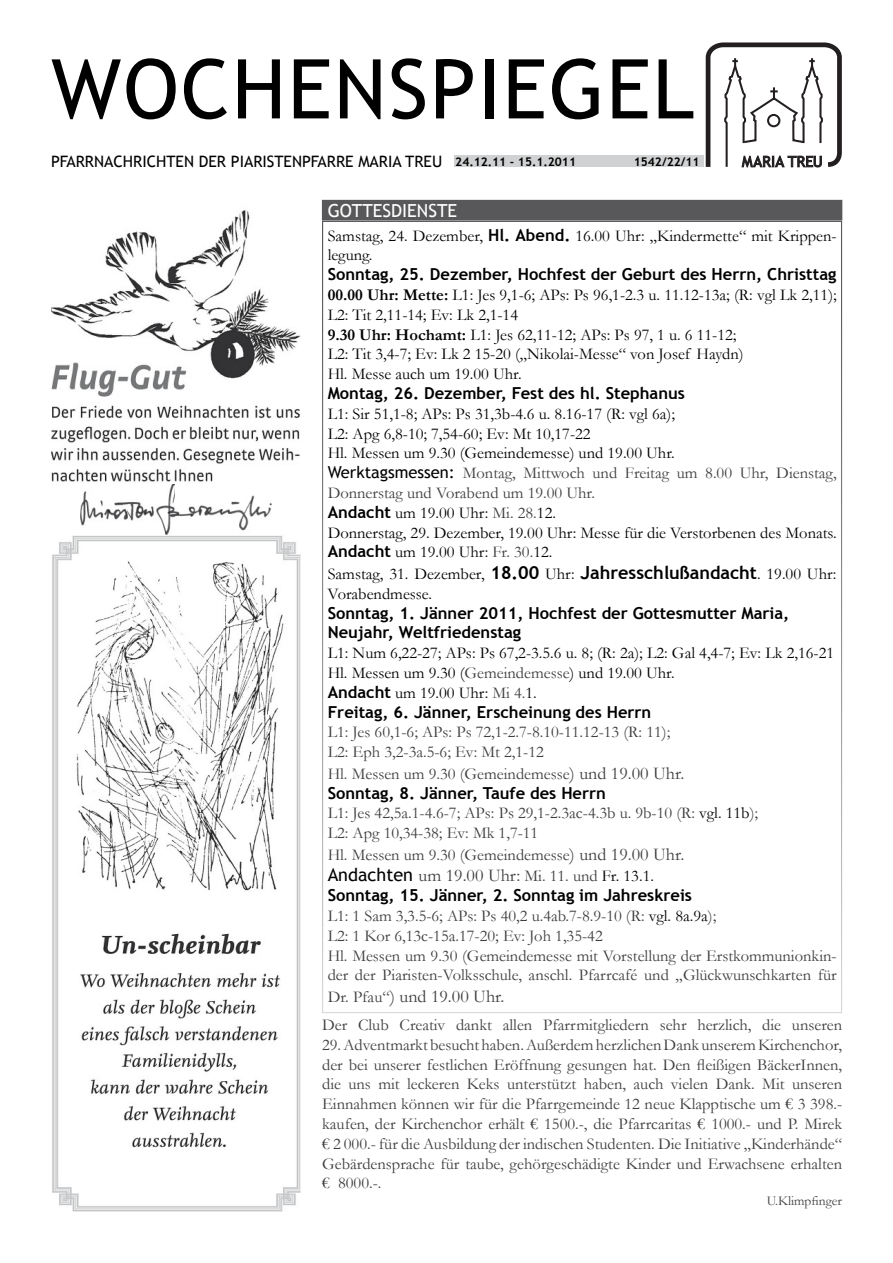
<style>
.page{position:relative;width:893px;height:1263px;background:#fff}
.page>*{position:absolute;margin:0;border:0;box-sizing:border-box;transform-origin:0 0}
.t1{font:82.5px "Trebuchet MS";letter-spacing:.025em;color:#000}
.t2{font:18px "Garamond";color:#3e3d40}
.t3{font:18px "Trebuchet MS";color:#fff}
.t4{font:16.5px/19.8px "Garamond";color:#3e3d40}
.t5{font:16.5px/19.8px "Garamond";color:#000}
.t6{font:700 16.5px/19.8px "Trebuchet MS";color:#000}
.t7{font:15.75px "Trebuchet MS";color:#000}
.t8{font:13.5px "Garamond";color:#3e3d40}
.t9{font:700 12px "Trebuchet MS";color:#000}
.s1{font-family:"Trebuchet MS";font-weight:700}
.s2{font-weight:700}
.s3{font-family:"Trebuchet MS"}
.s4{color:#3e3d40}
.s5{font-family:"Trebuchet MS";font-weight:700;font-size:18px}
.s6{font-size:18px}
.s7{color:#000}
.s8{font-family:"Trebuchet MS";color:#000}
.s9{font-size:16.5px}
.s10{font-size:16.5px;color:#000}
</style>
<div class="page">
<div style="left:454px;top:155px;width:249px;height:12px;background:#d0d1d2"></div>
<svg style="left:322px;top:220px;width:520px;height:793px"></svg>
<div style="left:322px;top:200px;width:520px;height:20px;background:#58585a"></div>
<img style="left:52px;top:535px;width:248px;height:677px">
<img style="left:51px;top:210px;width:249px;height:272px">
<img style="left:80px;top:484px;width:191px;height:51px">
<svg style="left:705px;top:42px;width:136px;height:125px"></svg>
<h1 class="t1" style="left:51px;top:58px;width:644px">WOCHENSPIEGEL</h1>
<p class="t7" style="left:51px;top:155px;width:392px">PFARRNACHRICHTEN DER PIARISTENPFARRE MARIA TREU</p>
<p class="t9" style="left:455px;top:157px;width:122px">24.12.11 - 15.1.2011</p>
<p class="t9" style="left:634px;top:157px;width:67px">1542/22/11</p>
<p class="t3" style="left:327px;top:203px;width:131px">GOTTESDIENSTE</p>
<p class="t5" style="left:327px;top:227px;width:510px">Samstag, 24. Dezember, <span class="s1">Hl. Abend.</span> 16.00 Uhr: „Kindermette“ mit Krippen&shy;legung.</p>
<p class="t6" style="left:327px;top:266px;width:510px">Sonntag, 25. Dezember, Hochfest der Geburt des Herrn, Christtag</p>
<p class="t5" style="left:327px;top:287px;width:510px"><span class="s2">00.00 Uhr: Mette:</span> L1: Jes 9,1-6; APs: Ps 96,1-2.3 u. 11.12-13a; (R: vgl Lk 2,11); L2: Tit 2,11-14; Ev: Lk 2,1-14<br><span class="s2">9.30 Uhr: Hochamt:</span> L1: Jes 62,11-12; APs: Ps 97, 1 u. 6 11-12;<br>L2: Tit 3,4-7; Ev: Lk 2 15-20 („Nikolai-Messe“ von Josef Haydn)<br>Hl. Messe auch um 19.00 Uhr.</p>
<p class="t6" style="left:327px;top:385px;width:359px">Montag, 26. Dezember, Fest des hl. Stephanus</p>
<p class="t5" style="left:327px;top:406px;width:510px">L1: Sir 51,1-8; APs: Ps 31,3b-4.6 u. 8.16-17 (R: vgl 6a);<br>L2: Apg 6,8-10; 7,54-60; Ev: Mt 10,17-22<br>Hl. Messen um 9.30 (Gemeindemesse) und 19.00 Uhr.<br><span class="s3">Werktagsmessen:</span> <span class="s4">Montag, Mittwoch und Freitag um 8.00 Uhr, Dienstag, Donnerstag und Vorabend um 19.00 Uhr.<br></span><span class="s1">Andacht</span> um 19.00 Uhr: <span class="s4">Mi. 28.</span>12.<br>Donnerstag, 29. Dezember, 19.00 Uhr: Messe für die Verstorbenen des Monats.<br><span class="s1">Andacht</span> um 19.00 Uhr: <span class="s4">Fr. 30.</span>12.</p>
<p class="t5" style="left:327px;top:566px;width:510px">Samstag, 31. Dezember, <span class="s5">18.00</span> Uhr: <span class="s5">Jahresschlußandacht</span>. 19.00 Uhr:<br>Vorabendmesse.</p>
<p class="t6" style="left:327px;top:604px;width:463px">Sonntag, 1. Jänner 2011, Hochfest der Gottesmutter Maria,<br>Neujahr, Weltfriedenstag</p>
<p class="t5" style="left:327px;top:645px;width:508px">L1: Num 6,22-27; APs: Ps 67,2-3.5.6 u. 8; (R: 2a); L2: Gal 4,4-7; Ev: Lk 2,16-21<br>Hl. Messen um 9.30 (<span class="s4">Gemeindemesse</span>) und 19.00 Uhr.<br><span class="s1">Andacht</span> um 19.00 Uhr: <span class="s4">Mi 4.</span>1.</p>
<p class="t6" style="left:327px;top:703px;width:325px">Freitag, 6. Jänner, Erscheinung des Herrn</p>
<p class="t4" style="left:327px;top:724px;width:344px">L1: Jes 60,1-6; APs: Ps 72,1-2.7-8.10-11.12-13 (R: 11);<br>L2: Eph 3,2-3a.5-6; Ev: Mt 2,1-12</p>
<p class="t4" style="left:327px;top:766px;width:358px">Hl. Messen um 9.30 (Gemeindemesse<span class="s6">) und 19.00 Uhr.</span></p>
<p class="t6" style="left:327px;top:784px;width:280px">Sonntag, 8. Jänner, Taufe des Herrn</p>
<p class="t4" style="left:327px;top:805px;width:432px">L1: Jes 42,5a.1-4.6-7; APs: Ps 29,1-2.3ac-4.3b u. 9b-10 (R: <span class="s7">vgl. 11b</span>);<br>L2: Apg 10,34-38; Ev: Mk 1,7-11</p>
<p class="t4" style="left:327px;top:847px;width:358px">Hl. Messen um 9.30 (Gemeindemesse<span class="s6">) und 19.00 Uhr.</span></p>
<p class="t2" style="left:327px;top:869px;width:328px"><span class="s8">Andachten</span> um 19.00 Uhr: <span class="s9">Mi. 11. und</span> <span class="s10">Fr. 13.1.</span></p>
<p class="t6" style="left:327px;top:887px;width:366px">Sonntag, 15. Jänner, 2. Sonntag im Jahreskreis</p>
<p class="t4" style="left:327px;top:908px;width:510px">L1: 1 Sam 3,3.5-6; APs: Ps 40,2 u.4ab.7-8.9-10 (R: <span class="s7">vgl. 8a.9a</span>);<br>L2: 1 Kor 6,13c-15a.17-20; Ev: Joh 1,35-42<br>Hl. Messen um 9.30 (Gemeindemesse mit Vorstellung der Erstkommunionkin&shy;der der Piaristen-Volksschule, anschl. Pfarrcafé und „Glückwunschkarten für</p>
<p class="t2" style="left:327px;top:990px;width:178px"><span class="s9">Dr. Pfau“</span>) und 19.00 Uhr.</p>
<p class="t4" style="left:322px;top:1017px;width:521px">Der Club Creativ dankt allen Pfarrmitgliedern sehr herzlich, die unseren</p>
<p class="t4" style="left:322px;top:1037px;width:521px;text-align:justify">29. Adventmarkt besucht haben. Außerdem herzlichen Dank unserem Kirchenchor, der bei unserer festlichen Eröffnung gesungen hat. Den fleißigen BäckerInnen, die uns mit leckeren Keks unterstützt haben, auch vielen Dank. Mit unseren Einnahmen können wir für die Pfarrgemeinde 12 neue Klapptische um € 3 398.- kaufen, der Kirchenchor erhält € 1500.-, die Pfarrcaritas € 1000.- und P. Mirek € 2 000.- für die Ausbildung der indischen Studenten. Die Initiative „Kinderhände“ Gebärdensprache für taube, gehörgeschädigte Kinder und Erwachsene erhalten € 8000.-.</p>
<p class="t8" style="left:766px;top:1196px;width:77px">U.Klimpfinger</p>
</div>
